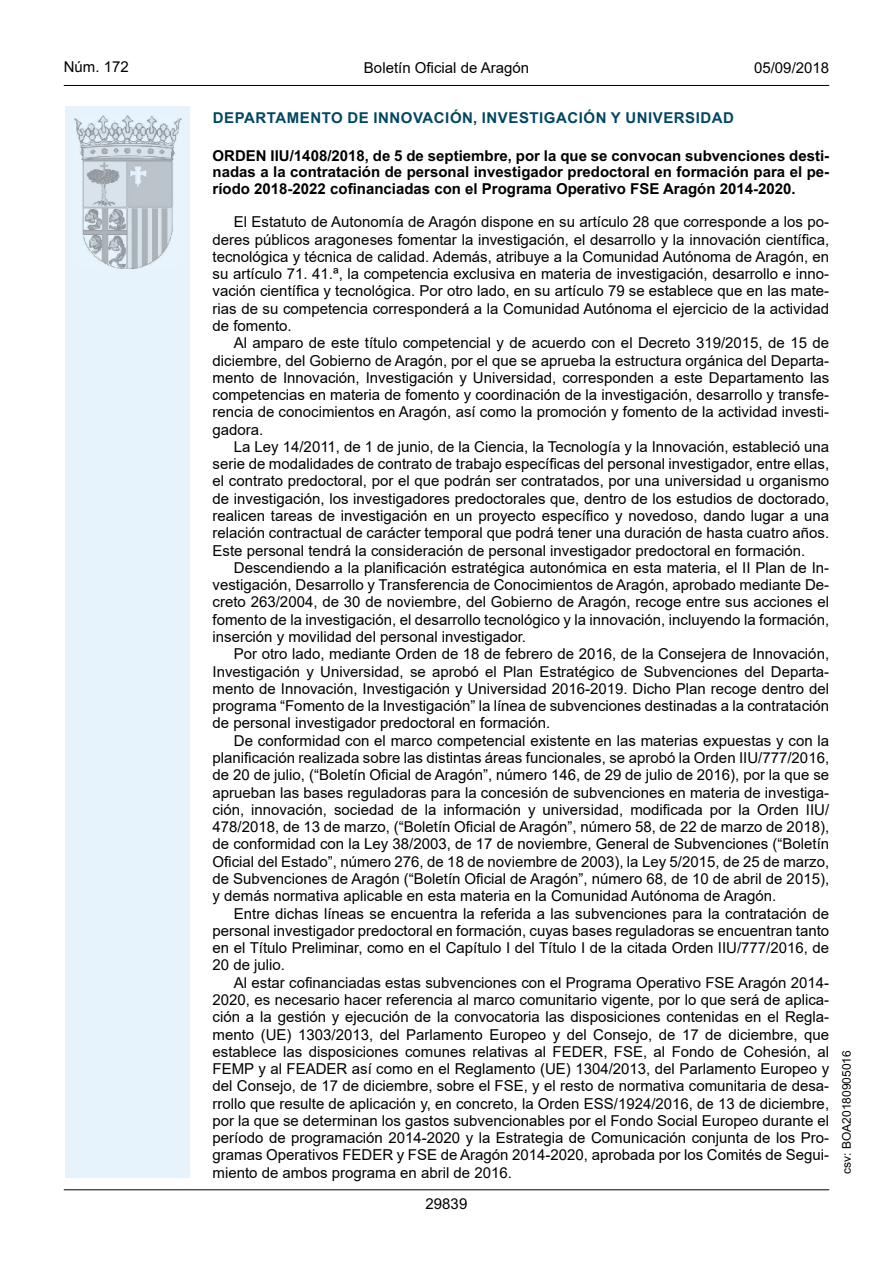
<style>
.page{position:relative;width:893px;height:1263px;background:#fff}
.page>*{position:absolute;margin:0;border:0;box-sizing:border-box;transform-origin:0 0}
.inicio_de_parrafo{font:15px/17.2px "Arial";color:#000;text-align:justify}
.Titulo_text{font:15px/16.5px "Arial Bold MT2";color:#000;text-align:justify}
.emisor_text{font:15px "Arial Bold MT2";letter-spacing:.035em;color:#004762}
.estilo_head-c{font:15px "Arial";color:#000}
.estilo_head-d{font:15px "Arial MT2";color:#000}
.estilo_head-i{font:15px "Arial MT2";color:#000}
.numero_pagina{font:15px "Arial MT2";color:#000}
.estilo_head-i-2{font:12px "Arial MT2";color:#000}
.s1{font-family:"Arial";font-weight:700}
</style>
<div class="page">
<div style="left:65px;top:106px;width:125px;height:1072px;background:#e6f3fd"></div>
<img style="left:75px;top:115px;width:106px;height:153px">
<hr style="left:64px;top:85px;width:765px;height:1px;background:#000">
<hr style="left:64px;top:1189px;width:765px;height:1px;background:#000">
<p class="estilo_head-i" style="left:64px;top:57px;width:67px">Núm. 172</p>
<p class="estilo_head-c" style="left:364px;top:57px;width:167px">Boletín Oficial de Aragón</p>
<p class="estilo_head-d" style="left:754px;top:57px;width:77px">05/09/2018</p>
<p class="emisor_text" style="left:213px;top:107px;width:523px">DEPARTAMENTO DE INNOVACIÓN, INVESTIGACIÓN Y UNIVERSIDAD</p>
<p class="Titulo_text" style="left:213px;top:147px;width:618px">ORDEN IIU/1408/2018, de 5 de septiembre, por la que se convocan subvenciones desti&shy;nadas a la contratación de personal investigador predoctoral en formación para el pe&shy;<span class="s1">ríodo 2018-2022 cofinanciadas con el Programa Operativo FSE Aragón 2014-2020.</span></p>
<p class="inicio_de_parrafo" style="left:213px;top:213px;width:618px;text-indent:21px">El Estatuto de Autonomía de Aragón dispone en su artículo 28 que corresponde a los po&shy;deres públicos aragoneses fomentar la investigación, el desarrollo y la innovación científica, tecnológica y técnica de calidad. Además, atribuye a la Comunidad Autónoma de Aragón, en su artículo 71. 41.ª, la competencia exclusiva en materia de investigación, desarrollo e inno&shy;vación científica y tecnológica. Por otro lado, en su artículo 79 se establece que en las mate&shy;rias de su competencia corresponderá a la Comunidad Autónoma el ejercicio de la actividad de fomento.</p>
<p class="inicio_de_parrafo" style="left:213px;top:334px;width:618px;text-indent:21px">Al amparo de este título competencial y de acuerdo con el Decreto 319/2015, de 15 de diciembre, del Gobierno de Aragón, por el que se aprueba la estructura orgánica del Departa&shy;mento de Innovación, Investigación y Universidad, corresponden a este Departamento las competencias en materia de fomento y coordinación de la investigación, desarrollo y transfe&shy;rencia de conocimientos en Aragón, así como la promoción y fomento de la actividad investi&shy;gadora.</p>
<p class="inicio_de_parrafo" style="left:213px;top:438px;width:618px;text-indent:21px">La Ley 14/2011, de 1 de junio, de la Ciencia, la Tecnología y la Innovación, estableció una serie de modalidades de contrato de trabajo específicas del personal investigador, entre ellas, el contrato predoctoral, por el que podrán ser contratados, por una universidad u organismo de investigación, los investigadores predoctorales que, dentro de los estudios de doctorado, realicen tareas de investigación en un proyecto específico y novedoso, dando lugar a una relación contractual de carácter temporal que podrá tener una duración de hasta cuatro años.<br>Este personal tendrá la consideración de personal investigador predoctoral en formación.</p>
<p class="inicio_de_parrafo" style="left:213px;top:559px;width:618px;text-indent:21px">Descendiendo a la planificación estratégica autonómica en esta materia, el II Plan de In&shy;vestigación, Desarrollo y Transferencia de Conocimientos de Aragón, aprobado mediante De&shy;creto 263/2004, de 30 de noviembre, del Gobierno de Aragón, recoge entre sus acciones el fomento de la investigación, el desarrollo tecnológico y la innovación, incluyendo la formación, inserción y movilidad del personal investigador.</p>
<p class="inicio_de_parrafo" style="left:213px;top:645px;width:618px;text-indent:21px">Por otro lado, mediante Orden de 18 de febrero de 2016, de la Consejera de Innovación, Investigación y Universidad, se aprobó el Plan Estratégico de Subvenciones del Departa&shy;mento de Innovación, Investigación y Universidad 2016-2019. Dicho Plan recoge dentro del programa “Fomento de la Investigación” la línea de subvenciones destinadas a la contratación de personal investigador predoctoral en formación.</p>
<p class="inicio_de_parrafo" style="left:213px;top:732px;width:618px;text-indent:21px">De conformidad con el marco competencial existente en las materias expuestas y con la planificación realizada sobre las distintas áreas funcionales, se aprobó la Orden IIU/777/2016, de 20 de julio, (“Boletín Oficial de Aragón”, número 146, de 29 de julio de 2016), por la que se aprueban las bases reguladoras para la concesión de subvenciones en materia de investiga&shy;ción, innovación, sociedad de la información y universidad, modificada por la Orden IIU/ 478/2018, de 13 de marzo, (“Boletín Oficial de Aragón”, número 58, de 22 de marzo de 2018), de conformidad con la Ley 38/2003, de 17 de noviembre, General de Subvenciones (“Boletín Oficial del Estado”, número 276, de 18 de noviembre de 2003), la Ley 5/2015, de 25 de marzo, de Subvenciones de Aragón (“Boletín Oficial de Aragón”, número 68, de 10 de abril de 2015), y demás normativa aplicable en esta materia en la Comunidad Autónoma de Aragón.</p>
<p class="inicio_de_parrafo" style="left:213px;top:904px;width:618px;text-indent:21px">Entre dichas líneas se encuentra la referida a las subvenciones para la contratación de personal investigador predoctoral en formación, cuyas bases reguladoras se encuentran tanto en el Título Preliminar, como en el Capítulo I del Título I de la citada Orden IIU/777/2016, de 20 de julio.</p>
<p class="inicio_de_parrafo" style="left:213px;top:974px;width:618px;text-indent:21px">Al estar cofinanciadas estas subvenciones con el Programa Operativo FSE Aragón 2014- 2020, es necesario hacer referencia al marco comunitario vigente, por lo que será de aplica&shy;ción a la gestión y ejecución de la convocatoria las disposiciones contenidas en el Regla&shy;mento (UE) 1303/2013, del Parlamento Europeo y del Consejo, de 17 de diciembre, que establece las disposiciones comunes relativas al FEDER, FSE, al Fondo de Cohesión, al FEMP y al FEADER así como en el Reglamento (UE) 1304/2013, del Parlamento Europeo y del Consejo, de 17 de diciembre, sobre el FSE, y el resto de normativa comunitaria de desa&shy;rrollo que resulte de aplicación y, en concreto, la Orden ESS/1924/2016, de 13 de diciembre, por la que se determinan los gastos subvencionables por el Fondo Social Europeo durante el período de programación 2014-2020 y la Estrategia de Comunicación conjunta de los Pro&shy;gramas Operativos FEDER y FSE de Aragón 2014-2020, aprobada por los Comités de Segui&shy;miento de ambos programa en abril de 2016.</p>
<p class="numero_pagina" style="left:426px;top:1193px;width:43px">29839</p>
<p class="estilo_head-i-2" style="left:838px;top:1174px;width:125px;rotate:-90deg">csv: BOA20180905016</p>
</div>
